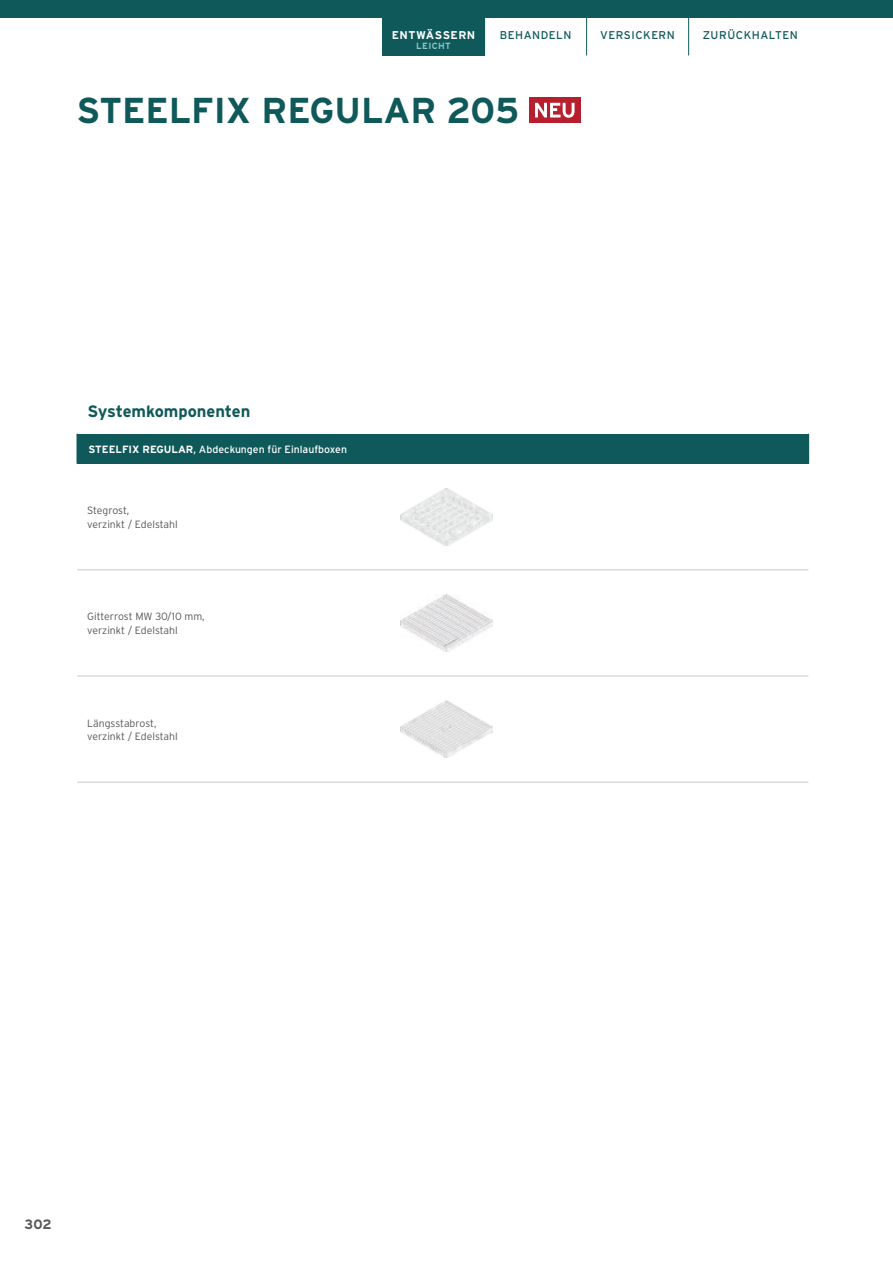
<style>
.page{position:relative;width:893px;height:1263px;background:#fff}
.page>*{position:absolute;margin:0;border:0;box-sizing:border-box;transform-origin:0 0}
.t1{font:700 36px "Interstate";color:#0f595a}
.t2{font:700 16.5px "Interstate";color:#0f595a}
.t3{font:700 13.5px "Interstate";color:#575756}
.t4{font:11.25px "Interstate";letter-spacing:.04em;color:#0f595a}
.t5{font:700 11.25px "Interstate";letter-spacing:.045em;color:#fff}
.t6{font:300 10.5px/13.5px "Interstate";color:#575756}
.t7{font:10.5px "Interstate";color:#fff}
.t8{font:700 9px "Interstate";letter-spacing:.035em;color:#8ac7c7}
.s1{font-weight:700}
</style>
<div class="page">
<div style="left:529px;top:97px;width:51px;height:25px;background:#b71f2e"></div>
<svg style="left:535px;top:103px;width:39px;height:15px"></svg>
<div style="left:77px;top:434px;width:731px;height:30px;background:#0f595a"></div>
<hr style="left:808px;top:434px;width:1px;height:30px;background:#0f595a">
<hr style="left:77px;top:569px;width:244px;height:2px;background:#dbdad9">
<hr style="left:321px;top:569px;width:487px;height:2px;background:#dbdad9">
<hr style="left:77px;top:782px;width:244px;height:1px;background:#dbdad9">
<hr style="left:321px;top:782px;width:487px;height:1px;background:#dbdad9">
<hr style="left:77px;top:675px;width:244px;height:2px;background:#dbdad9">
<hr style="left:321px;top:675px;width:487px;height:2px;background:#dbdad9">
<img style="left:401px;top:488px;width:91px;height:57px">
<img style="left:401px;top:594px;width:91px;height:57px">
<img style="left:401px;top:701px;width:91px;height:57px">
<div style="left:383px;top:0;width:102px;height:56px;background:#0f595a"></div>
<hr style="left:586px;top:0;width:1px;height:56px;background:#0f595a">
<hr style="left:688px;top:0;width:1px;height:56px;background:#0f595a">
<div style="left:0;top:0;width:893px;height:17px;background:#0f595a"></div>
<p class="t5" style="left:392px;top:31px;width:85px">ENTWÄSSERN</p>
<p class="t4" style="left:500px;top:31px;width:73px">BEHANDELN</p>
<p class="t4" style="left:600px;top:31px;width:76px">VERSICKERN</p>
<p class="t8" style="left:416px;top:43px;width:36px">LEICHT</p>
<h1 class="t1" style="left:77px;top:96px;width:444px">STEELFIX REGULAR 205</h1>
<p class="t4" style="left:703px;top:31px;width:96px">ZURÜCKHALTEN</p>
<h2 class="t2" style="left:87px;top:405px;width:164px">Systemkomponenten</h2>
<p class="t7" style="left:89px;top:445px;width:260px"><span class="s1">STEELFIX REGULAR</span>, Abdeckungen für Einlaufboxen</p>
<p class="t6" style="left:87px;top:505px;width:92px">Stegrost,<br>verzinkt / Edelstahl</p>
<p class="t6" style="left:87px;top:611px;width:119px">Gitterrost MW 30/10 mm, verzinkt / Edelstahl</p>
<p class="t6" style="left:87px;top:717px;width:92px">Längsstabrost, verzinkt / Edelstahl</p>
<p class="t3" style="left:25px;top:1219px;width:29px">302</p>
</div>
